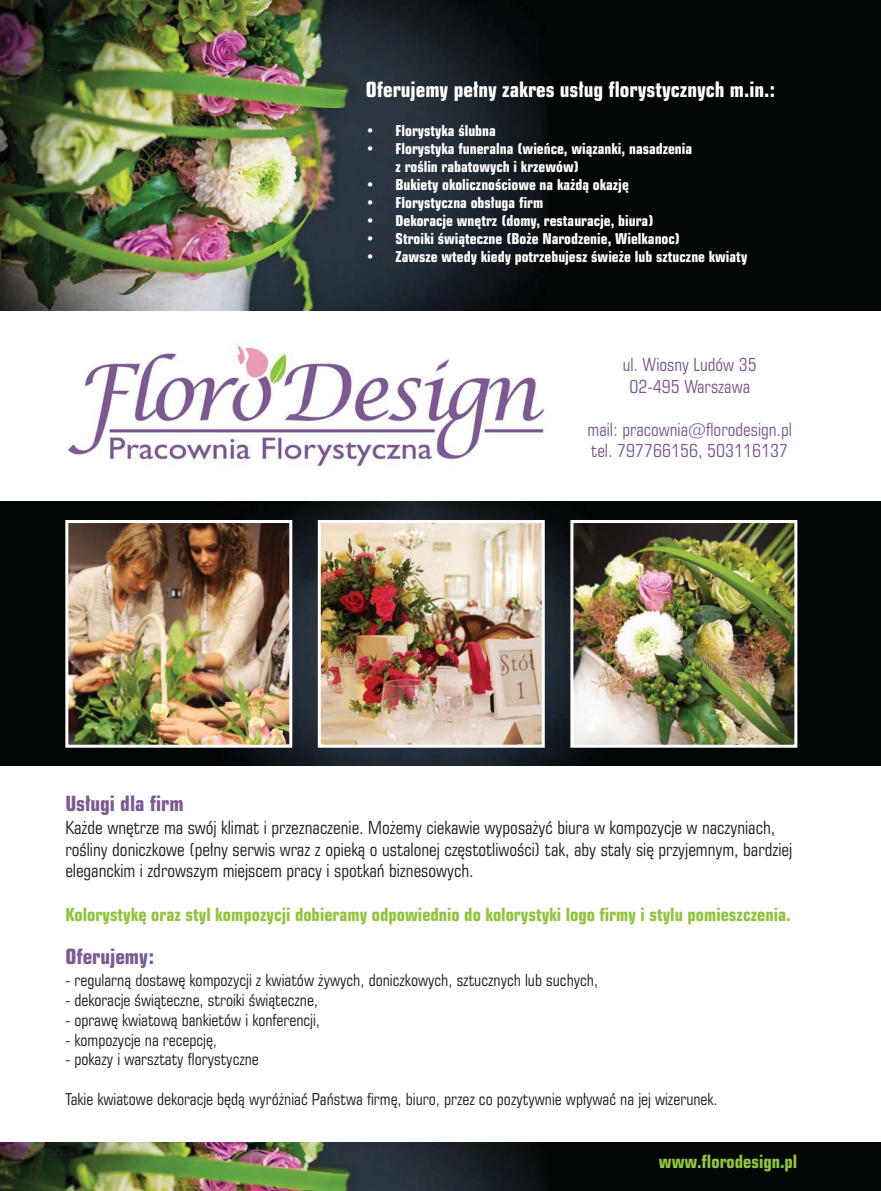
<style>
.page{position:relative;width:881px;height:1191px;background:#fff}
.page>*{position:absolute;margin:0;border:0;box-sizing:border-box;transform-origin:0 0}
.t1{font:700 21px "Square 721 Cn EU";color:#fff}
.t2{font:700 21px "Square 721 Cn EU";color:#7d5a91}
.t3{font:18px/21.6px "Square 721 Cn EU";color:#231f20}
.t4{font:700 18px "Square 721 Cn EU";color:#90c440}
.t5{font:18px/21.6px "Square 721 Cn EU";color:#7d5a91;text-align:center}
.t6{font:16.5px "Square 721 Cn EU";color:#231f20}
.t7{font:700 15px/18px "Square 721 Cn EU";color:#fff}
</style>
<div class="page">
<img style="left:0;top:501px;width:880px;height:265px">
<img style="left:0;top:0;width:880px;height:310px">
<img style="left:67px;top:345px;width:478px;height:123px">
<img style="left:69px;top:524px;width:219px;height:219px">
<div style="left:65px;top:520px;width:227px;height:227px;border:3px solid #fff"></div>
<img style="left:0;top:1142px;width:880px;height:48px">
<img style="left:322px;top:524px;width:218px;height:219px">
<div style="left:318px;top:520px;width:226px;height:227px;border:3px solid #fff"></div>
<img style="left:574px;top:524px;width:219px;height:219px">
<div style="left:570px;top:520px;width:227px;height:227px;border:3px solid #fff"></div>
<p class="t1" style="left:365px;top:82px;width:411px">Oferujemy pełny zakres usług florystycznych m.in.:</p>
<p class="t7" style="left:365px;top:123px;width:132px">• Florystyka ślubna</p>
<p class="t7" style="left:395px;top:141px;width:298px;text-indent:-30px">• Florystyka funeralna (wieńce, wiązanki, nasadzenia z roślin rabatowych i krzewów)</p>
<p class="t7" style="left:365px;top:177px;width:264px">• Bukiety okolicznościowe na każdą okazję</p>
<p class="t7" style="left:365px;top:195px;width:179px">• Florystyczna obsługa firm</p>
<p class="t7" style="left:365px;top:213px;width:289px">• Dekoracje wnętrz (domy, restauracje, biura)</p>
<p class="t7" style="left:365px;top:231px;width:316px">• Stroiki świąteczne (Boże Narodzenie, Wielkanoc)</p>
<p class="t7" style="left:365px;top:249px;width:383px">• Zawsze wtedy kiedy potrzebujesz świeże lub sztuczne kwiaty</p>
<p class="t5" style="left:622px;top:355px;width:136px">ul. Wiosny Ludów 35<br>02-495 Warszawa</p>
<p class="t5" style="left:587px;top:420px;width:206px;text-align:left">mail: pracownia@florodesign.pl tel. 797766156, 503116137</p>
<p class="t2" style="left:65px;top:795px;width:120px">Usługi dla firm</p>
<p class="t3" style="left:65px;top:818px;width:728px">Każde wnętrze ma swój klimat i przeznaczenie. Możemy ciekawie wyposażyć biura w kompozycje w naczyniach, rośliny doniczkowe (pełny serwis wraz z opieką o ustalonej częstotliwości) tak, aby stały się przyjemnym, bardziej eleganckim i zdrowszym miejscem pracy i spotkań biznesowych.</p>
<p class="t4" style="left:65px;top:907px;width:726px">Kolorystykę oraz styl kompozycji dobieramy odpowiednio do kolorystyki logo firmy i stylu pomieszczenia.</p>
<p class="t2" style="left:65px;top:948px;width:90px">Oferujemy:</p>
<p class="t6" style="left:65px;top:974px;width:534px">- regularną dostawę kompozycji z kwiatów żywych, doniczkowych, sztucznych lub suchych,</p>
<p class="t6" style="left:65px;top:993px;width:254px">- dekoracje świąteczne, stroiki świąteczne,</p>
<p class="t6" style="left:65px;top:1013px;width:256px">- oprawę kwiatową bankietów i konferencji,</p>
<p class="t6" style="left:65px;top:1033px;width:153px">- kompozycje na recepcję,</p>
<p class="t6" style="left:65px;top:1053px;width:195px">- pokazy i warsztaty florystyczne</p>
<p class="t6" style="left:65px;top:1092px;width:653px">Takie kwiatowe dekoracje będą wyróżniać Państwa firmę, biuro, przez co pozytywnie wpływać na jej wizerunek.</p>
<p class="t4" style="left:658px;top:1154px;width:140px">www.florodesign.pl</p>
</div>
